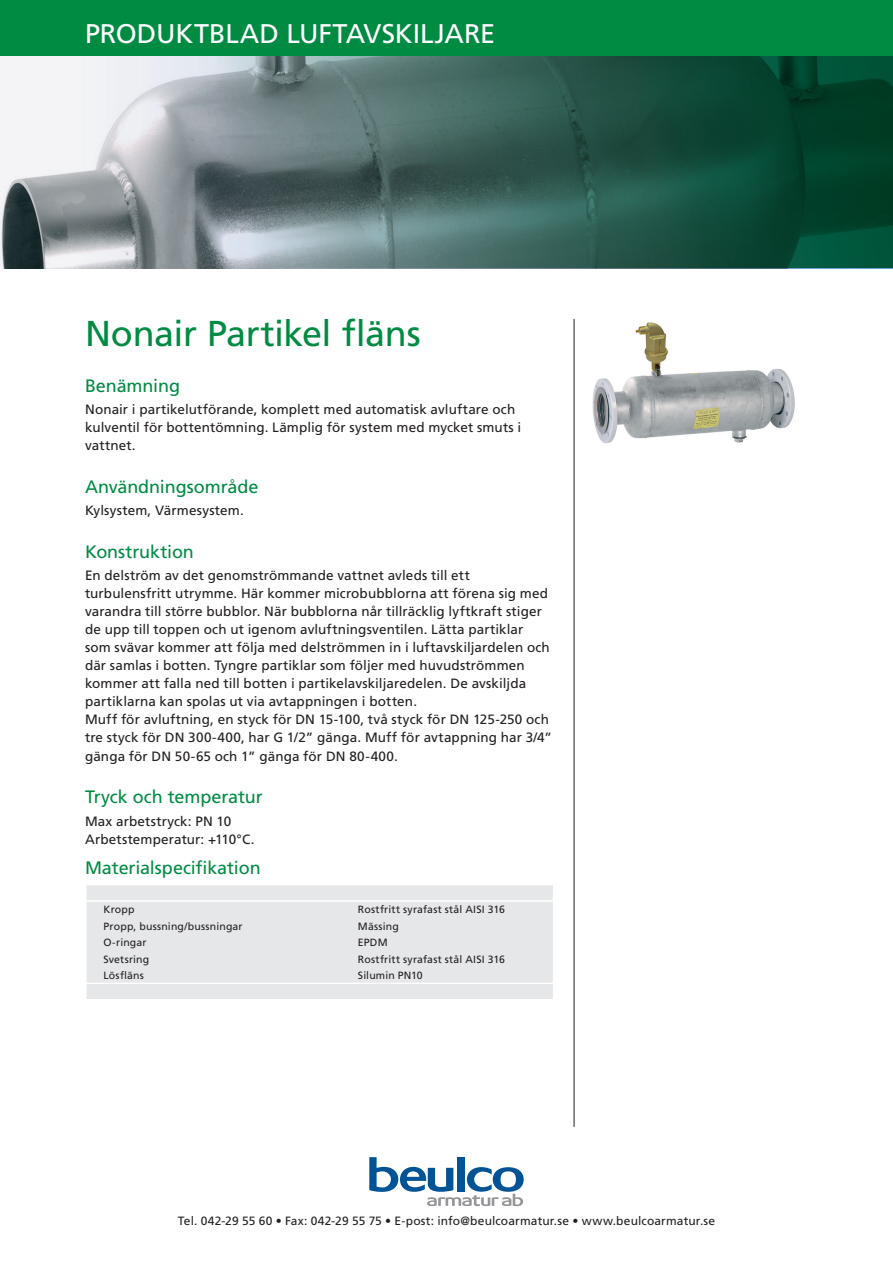
<style>
.page{position:relative;width:893px;height:1263px;background:#fff}
.page>*{position:absolute;margin:0;border:0;box-sizing:border-box;transform-origin:0 0}
.Artikelgrupp{font:36px "Frutiger LT Std";letter-spacing:-.01em;color:#008b43}
.Produktgruppsrubrik{font:27px "Frutiger";letter-spacing:-.005em;color:#fff}
.Mellanrubrik{font:18px "Frutiger LT Std";letter-spacing:-.005em;color:#008b43}
.Materialspecrubrik{font:18px "Frutiger LT Std";letter-spacing:-.005em;color:#008b43}
.Brödtext{font:13.5px/18px "Frutiger LT Std";letter-spacing:.01em;color:#231f20}
.t1{font:12px "Frutiger LT Std";letter-spacing:.01em;color:#231f20}
.MaterialspecText{font:10.5px "Frutiger LT Std";letter-spacing:.02em;color:#231f20}
</style>
<div class="page">
<svg style="left:0;top:55px;width:893px;height:213px;background:#5d7d77"></svg>
<div style="left:0;top:0;width:893px;height:55px;background:#008b43"></div>
<svg style="left:369px;top:1157px;width:155px;height:49px"></svg>
<hr style="left:574px;top:319px;width:1px;height:808px;background:#231f20">
<div style="left:87px;top:885px;width:466px;height:114px;background:#e6e7e9"></div>
<svg style="left:86px;top:885px;width:1px;height:15px"></svg>
<hr style="left:85px;top:900px;width:469px;height:2px;background:#fff">
<hr style="left:85px;top:982px;width:469px;height:2px;background:#fff">
<svg style="left:86px;top:984px;width:1px;height:15px"></svg>
<img style="left:592px;top:322px;width:203px;height:122px">
<p class="Produktgruppsrubrik" style="left:85px;top:18px;width:412px">PRODUKTBLAD LU FTAVSKILJARE</p>
<p class="Artikelgrupp" style="left:85px;top:312px;width:337px">Nonair Partikel fläns</p>
<p class="Mellanrubrik" style="left:85px;top:375px;width:96px">Benämning</p>
<p class="Brödtext" style="left:85px;top:401px;width:438px">Nonair i partikelutförande, komplett med automatisk avluftare och kulventil för bottentömning. Lämplig för system med mycket smuts i vattnet.</p>
<p class="Mellanrubrik" style="left:85px;top:476px;width:175px">Användningsområde</p>
<p class="Brödtext" style="left:85px;top:502px;width:160px">Kylsystem, Värmesystem.</p>
<p class="Mellanrubrik" style="left:85px;top:541px;width:110px">Konstruktion</p>
<p class="Brödtext" style="left:85px;top:567px;width:466px">En delström av det genomströmmande vattnet avleds till ett turbulensfritt utrymme. Här kommer microbubblorna att förena sig med varandra till större bubblor. När bubblorna når tillräcklig lyftkraft stiger de upp till toppen och ut igenom avluftningsventilen. Lätta partiklar som svävar kommer att följa med delströmmen in i luftavskiljardelen och där samlas i botten. Tyngre partiklar som följer med huvudströmmen kommer att falla ned till botten i partikelavskiljaredelen. De avskiljda partiklarna kan spolas ut via avtappningen i botten.</p>
<p class="Brödtext" style="left:85px;top:711px;width:468px">Muff för avluftning, en styck för DN 15-100, två styck för DN 125-250 och tre styck för DN 300-400, har G 1/2” gänga. Muff för avtappning har 3/4” gänga för DN 50-65 och 1” gänga för DN 80-400.</p>
<p class="Mellanrubrik" style="left:85px;top:786px;width:179px">Tryck och temperatur</p>
<p class="Brödtext" style="left:85px;top:812px;width:148px">Max arbetstryck: PN 10</p>
<p class="Brödtext" style="left:85px;top:830px;width:171px">Arbetstemperatur: +110°C.</p>
<p class="Materialspecrubrik" style="left:85px;top:857px;width:177px">Materialspecifikation</p>
<p class="MaterialspecText" style="left:104px;top:903px;width:33px">Kropp</p>
<p class="MaterialspecText" style="left:358px;top:903px;width:148px">Rostfritt syrafast stål AISI 316</p>
<p class="MaterialspecText" style="left:104px;top:920px;width:141px">Propp, bussning/bussningar</p>
<p class="MaterialspecText" style="left:358px;top:920px;width:42px">Mässing</p>
<p class="MaterialspecText" style="left:104px;top:936px;width:45px">O-ringar</p>
<p class="MaterialspecText" style="left:358px;top:936px;width:31px">EPDM</p>
<p class="MaterialspecText" style="left:104px;top:953px;width:47px">Svetsring</p>
<p class="MaterialspecText" style="left:358px;top:953px;width:148px">Rostfritt syrafast stål AISI 316</p>
<p class="MaterialspecText" style="left:104px;top:969px;width:42px">Lösfläns</p>
<p class="MaterialspecText" style="left:358px;top:969px;width:66px">Silumin PN10</p>
<p class="t1" style="left:178px;top:1214px;width:539px">Tel. 042-29 55 60 • Fax: 042-29 55 75 • E-post: info@beulcoarmatur.se • www.beulcoarmatur.se</p>
</div>
